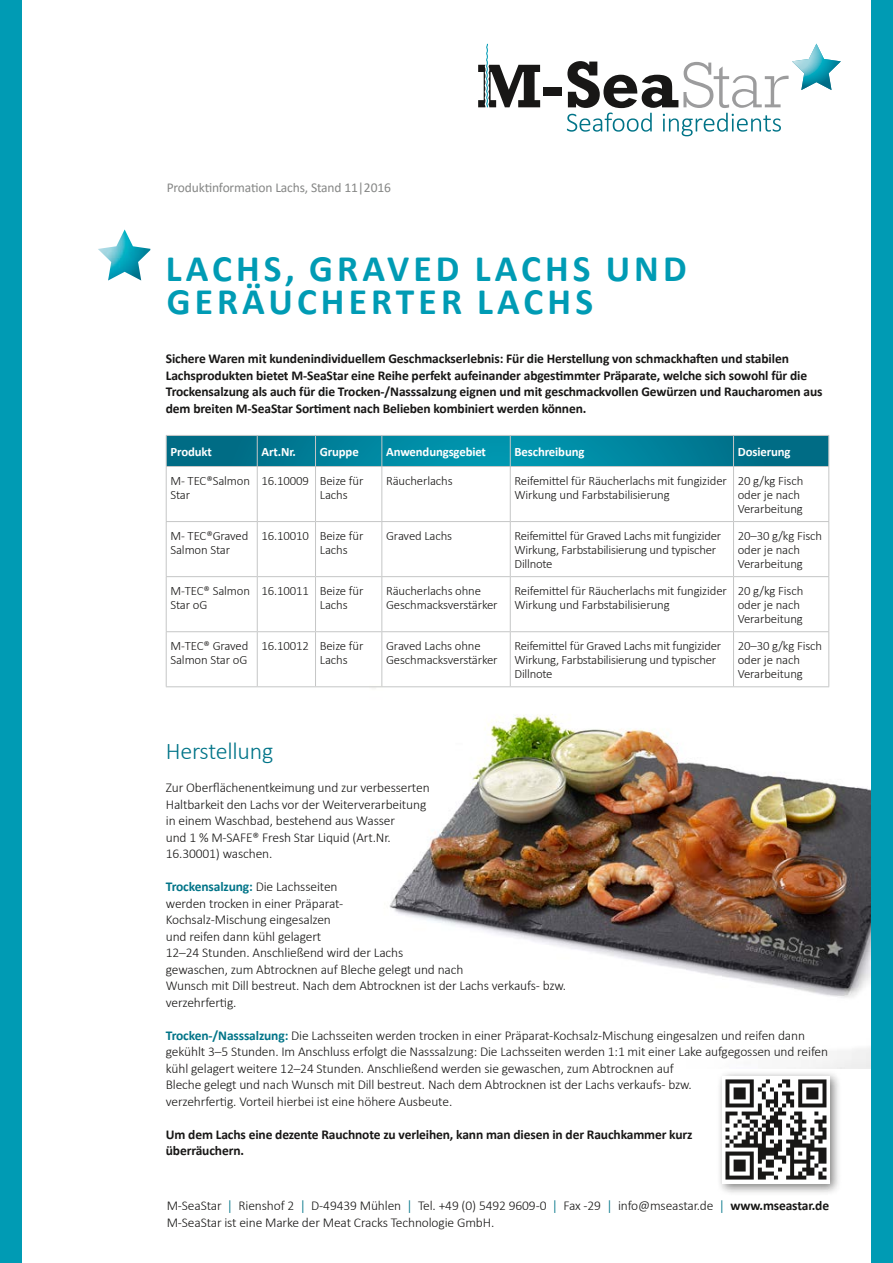
<style>
.page{position:relative;width:893px;height:1263px;background:#fff}
.page>*{position:absolute;margin:0;border:0;box-sizing:border-box;transform-origin:0 0}
.t1{font:700 37.5px/33px "Calibri";letter-spacing:.11em;color:#009bb4}
.t2{font:300 24px "Calibri";letter-spacing:-.01em;color:#007488}
.t3{font:300 13.5px/16.5px "Calibri";letter-spacing:-.01em;color:#181716}
.t4{font:700 13.5px/16.5px "Calibri";letter-spacing:-.01em;color:#181716}
.t5{font:13.5px "Calibri";letter-spacing:-.01em;color:#868786}
.t6{font:300 12.75px/14.2px "Calibri";letter-spacing:-.01em;color:#181716}
.t7{font:700 12.75px "Calibri";letter-spacing:-.01em;color:#fff}
.s1{font-weight:700;color:#007488}
.s2{font-family:"Arial Narrow";font-weight:400;color:#007488}
.s3{font-weight:700}
</style>
<div class="page">
<img style="left:370px;top:643px;width:502px;height:426px">
<img style="left:98px;top:229px;width:52px;height:51px">
<svg style="left:167px;top:436px;width:661px;height:30px;background:#007f99"></svg>
<hr style="left:166px;top:466px;width:91px;height:1px;background:#c5c6c6">
<hr style="left:166px;top:467px;width:1px;height:54px;background:#c5c6c6">
<hr style="left:257px;top:466px;width:58px;height:1px;background:#c5c6c6">
<hr style="left:257px;top:467px;width:1px;height:54px;background:#c5c6c6">
<hr style="left:315px;top:466px;width:67px;height:1px;background:#c5c6c6">
<hr style="left:315px;top:467px;width:1px;height:54px;background:#c5c6c6">
<hr style="left:382px;top:466px;width:128px;height:1px;background:#c5c6c6">
<hr style="left:381px;top:467px;width:1px;height:54px;background:#c5c6c6">
<hr style="left:510px;top:466px;width:223px;height:1px;background:#c5c6c6">
<hr style="left:510px;top:467px;width:1px;height:54px;background:#c5c6c6">
<hr style="left:733px;top:466px;width:96px;height:1px;background:#c5c6c6">
<hr style="left:733px;top:467px;width:1px;height:54px;background:#c5c6c6">
<hr style="left:828px;top:467px;width:1px;height:54px;background:#c5c6c6">
<hr style="left:166px;top:521px;width:91px;height:1px;background:#c5c6c6">
<hr style="left:166px;top:522px;width:1px;height:54px;background:#c5c6c6">
<hr style="left:257px;top:521px;width:58px;height:1px;background:#c5c6c6">
<hr style="left:257px;top:522px;width:1px;height:54px;background:#c5c6c6">
<hr style="left:315px;top:521px;width:67px;height:1px;background:#c5c6c6">
<hr style="left:315px;top:522px;width:1px;height:54px;background:#c5c6c6">
<hr style="left:382px;top:521px;width:128px;height:1px;background:#c5c6c6">
<hr style="left:381px;top:522px;width:1px;height:54px;background:#c5c6c6">
<hr style="left:510px;top:521px;width:223px;height:1px;background:#c5c6c6">
<hr style="left:510px;top:522px;width:1px;height:54px;background:#c5c6c6">
<hr style="left:733px;top:521px;width:96px;height:1px;background:#c5c6c6">
<hr style="left:733px;top:522px;width:1px;height:54px;background:#c5c6c6">
<hr style="left:828px;top:522px;width:1px;height:54px;background:#c5c6c6">
<hr style="left:166px;top:576px;width:91px;height:1px;background:#c5c6c6">
<hr style="left:166px;top:577px;width:1px;height:54px;background:#c5c6c6">
<hr style="left:257px;top:576px;width:58px;height:1px;background:#c5c6c6">
<hr style="left:257px;top:577px;width:1px;height:54px;background:#c5c6c6">
<hr style="left:315px;top:576px;width:67px;height:1px;background:#c5c6c6">
<hr style="left:315px;top:577px;width:1px;height:54px;background:#c5c6c6">
<hr style="left:382px;top:576px;width:128px;height:1px;background:#c5c6c6">
<hr style="left:381px;top:577px;width:1px;height:54px;background:#c5c6c6">
<hr style="left:510px;top:576px;width:223px;height:1px;background:#c5c6c6">
<hr style="left:510px;top:577px;width:1px;height:54px;background:#c5c6c6">
<hr style="left:733px;top:576px;width:96px;height:1px;background:#c5c6c6">
<hr style="left:733px;top:577px;width:1px;height:54px;background:#c5c6c6">
<hr style="left:828px;top:577px;width:1px;height:54px;background:#c5c6c6">
<hr style="left:166px;top:631px;width:91px;height:1px;background:#c5c6c6">
<hr style="left:166px;top:632px;width:1px;height:54px;background:#c5c6c6">
<hr style="left:257px;top:631px;width:58px;height:1px;background:#c5c6c6">
<hr style="left:257px;top:632px;width:1px;height:54px;background:#c5c6c6">
<hr style="left:315px;top:631px;width:67px;height:1px;background:#c5c6c6">
<hr style="left:315px;top:632px;width:1px;height:54px;background:#c5c6c6">
<hr style="left:382px;top:631px;width:128px;height:1px;background:#c5c6c6">
<hr style="left:381px;top:632px;width:1px;height:54px;background:#c5c6c6">
<hr style="left:510px;top:631px;width:223px;height:1px;background:#c5c6c6">
<hr style="left:510px;top:632px;width:1px;height:54px;background:#c5c6c6">
<hr style="left:733px;top:631px;width:96px;height:1px;background:#c5c6c6">
<hr style="left:733px;top:632px;width:1px;height:54px;background:#c5c6c6">
<hr style="left:828px;top:632px;width:1px;height:54px;background:#c5c6c6">
<hr style="left:166px;top:686px;width:91px;height:1px;background:#c5c6c6">
<hr style="left:257px;top:686px;width:58px;height:1px;background:#c5c6c6">
<hr style="left:315px;top:686px;width:67px;height:1px;background:#c5c6c6">
<hr style="left:382px;top:686px;width:128px;height:1px;background:#c5c6c6">
<hr style="left:510px;top:686px;width:223px;height:1px;background:#c5c6c6">
<hr style="left:733px;top:686px;width:96px;height:1px;background:#c5c6c6">
<hr style="left:166px;top:435px;width:91px;height:1px;background:#c5c6c6">
<hr style="left:166px;top:436px;width:1px;height:30px;background:#c5c6c6">
<hr style="left:257px;top:435px;width:58px;height:1px;background:#c5c6c6">
<hr style="left:257px;top:436px;width:1px;height:30px;background:#c5c6c6">
<hr style="left:315px;top:435px;width:67px;height:1px;background:#c5c6c6">
<hr style="left:315px;top:436px;width:1px;height:30px;background:#c5c6c6">
<hr style="left:382px;top:435px;width:128px;height:1px;background:#c5c6c6">
<hr style="left:381px;top:436px;width:1px;height:30px;background:#c5c6c6">
<hr style="left:510px;top:435px;width:223px;height:1px;background:#c5c6c6">
<hr style="left:510px;top:436px;width:1px;height:30px;background:#c5c6c6">
<hr style="left:733px;top:435px;width:96px;height:1px;background:#c5c6c6">
<hr style="left:733px;top:436px;width:1px;height:30px;background:#c5c6c6">
<hr style="left:828px;top:436px;width:1px;height:30px;background:#c5c6c6">
<div style="left:872px;top:0;width:21px;height:1263px;background:#009bb4"></div>
<div style="left:0;top:0;width:21px;height:1263px;background:#009bb4"></div>
<div style="left:543px;top:87px;width:19px;height:9px;background:#181716"></div>
<svg style="left:567px;top:44px;width:274px;height:92px"></svg>
<svg style="left:478px;top:44px;width:62px;height:63px"></svg>
<div style="left:716px;top:1070px;width:126px;height:125px;background:#181716;opacity:.55"></div>
<img style="left:722px;top:1076px;width:108px;height:107px">
<p class="t5" style="left:167px;top:178px;width:226px">Produktinformation Lachs, Stand 11|2016</p>
<h1 class="t1" style="left:166px;top:250px;width:522px">LACHS, GRAVED LACHS UND<br>GERÄUCHERTER LACHS</h1>
<p class="t4" style="left:166px;top:350px;width:658px">Sichere Waren mit kundenindividuellem Geschmackserlebnis: Für die Herstellung von schmackhaften und stabilen Lachsprodukten bietet M-SeaStar eine Reihe perfekt aufeinander abgestimmter Präparate, welche sich sowohl für die Trockensalzung als auch für die Trocken-/Nasssalzung eignen und mit geschmackvollen Gewürzen und Raucharomen aus dem breiten M-SeaStar Sortiment nach Belieben kombiniert werden können.</p>
<p class="t7" style="left:170px;top:442px;width:43px">Produkt</p>
<p class="t7" style="left:262px;top:442px;width:36px">Art.Nr.</p>
<p class="t7" style="left:320px;top:442px;width:40px">Gruppe</p>
<p class="t7" style="left:386px;top:442px;width:101px">Anwendungsgebiet</p>
<p class="t7" style="left:514px;top:442px;width:71px">Beschreibung</p>
<p class="t7" style="left:738px;top:442px;width:54px">Dosierung</p>
<p class="t6" style="left:170px;top:473px;width:81px">M- TEC®Salmon<br>Star</p>
<p class="t6" style="left:320px;top:473px;width:45px;text-indent:-58px">16.10009 Beize für<br>Lachs</p>
<p class="t6" style="left:386px;top:473px;width:68px">Räucherlachs</p>
<p class="t6" style="left:514px;top:473px;width:214px">Reifemittel für Räucherlachs mit fungizider<br>Wirkung und Farbstabilisierung</p>
<p class="t6" style="left:738px;top:473px;width:67px">20 g/kg Fisch oder je nach<br>Verarbeitung</p>
<p class="t6" style="left:170px;top:528px;width:79px">M- TEC®Graved<br>Salmon Star</p>
<p class="t6" style="left:320px;top:528px;width:45px;text-indent:-58px">16.10010 Beize für<br>Lachs</p>
<p class="t6" style="left:386px;top:528px;width:68px">Graved Lachs</p>
<p class="t6" style="left:514px;top:528px;width:208px">Reifemittel für Graved Lachs mit fungizider<br>Wirkung, Farbstabilisierung und typischer<br>Dillnote</p>
<p class="t6" style="left:738px;top:528px;width:86px">20–30 g/kg Fisch oder je nach<br>Verarbeitung</p>
<p class="t6" style="left:170px;top:583px;width:81px">M-TEC® Salmon<br>Star oG</p>
<p class="t6" style="left:320px;top:583px;width:45px;text-indent:-58px">16.10011 Beize für<br>Lachs</p>
<p class="t6" style="left:386px;top:583px;width:113px">Räucherlachs ohne<br>Geschmacksverstärker</p>
<p class="t6" style="left:514px;top:583px;width:214px">Reifemittel für Räucherlachs mit fungizider<br>Wirkung und Farbstabilisierung</p>
<p class="t6" style="left:738px;top:583px;width:67px">20 g/kg Fisch oder je nach<br>Verarbeitung</p>
<p class="t6" style="left:170px;top:638px;width:79px">M-TEC® Graved<br>Salmon Star oG</p>
<p class="t6" style="left:320px;top:638px;width:45px;text-indent:-58px">16.10012 Beize für<br>Lachs</p>
<p class="t6" style="left:386px;top:638px;width:113px">Graved Lachs ohne<br>Geschmacksverstärker</p>
<p class="t6" style="left:514px;top:638px;width:208px">Reifemittel für Graved Lachs mit fungizider<br>Wirkung, Farbstabilisierung und typischer<br>Dillnote</p>
<p class="t6" style="left:738px;top:638px;width:86px">20–30 g/kg Fisch oder je nach<br>Verarbeitung</p>
<h2 class="t2" style="left:166px;top:736px;width:109px">Herstellung</h2>
<p class="t3" style="left:166px;top:779px;width:265px">Zur Oberflächenentkeimung und zur verbesserten Haltbarkeit den Lachs vor der Weiterverarbeitung in einem Waschbad, bestehend aus Wasser<br>und 1 % M-SAFE® Fresh Star Liquid (Art.Nr.<br>16.30001) waschen.</p>
<p class="t3" style="left:166px;top:878px;width:402px"><span class="s1">Trockensalzung:</span> Die Lachsseiten<br>werden trocken in einer Präparat-<br>Kochsalz-Mischung eingesalzen<br>und reifen dann kühl gelagert<br>12–24 Stunden. Anschließend wird der Lachs<br>gewaschen, zum Abtrocknen auf Bleche gelegt und nach<br>Wunsch mit Dill bestreut. Nach dem Abtrocknen ist der Lachs verkaufs- bzw. verzehrfertig.</p>
<p class="t3" style="left:166px;top:1027px;width:664px"><span class="s1">Trocken-/Nasssalzung:</span> Die Lachsseiten werden trocken in einer Präparat-Kochsalz-Mischung eingesalzen und reifen dann gekühlt 3–5 Stunden. Im Anschluss erfolgt die Nasssalzung: Die Lachsseiten werden 1:1 mit einer Lake aufgegossen und reifen kühl gelagert weitere 12–24 Stunden. Anschließend werden sie gewaschen, zum Abtrocknen auf<br>Bleche gelegt und nach Wunsch mit Dill bestreut. Nach dem Abtrocknen ist der Lachs verkaufs- bzw.<br>verzehrfertig. Vorteil hierbei ist eine höhere Ausbeute.</p>
<p class="t4" style="left:166px;top:1125px;width:528px">Um dem Lachs eine dezente Rauchnote zu verleihen, kann man diesen in der Rauchkammer kurz überräuchern.</p>
<p class="t3" style="left:167px;top:1197px;width:664px">M-SeaStar <span class="s2">|</span> Rienshof 2 <span class="s2">|</span> D-49439 Mühlen <span class="s2">|</span> Tel. +49 (0) 5492 9609-0 <span class="s2">|</span> Fax -29 <span class="s2">|</span> info@mseastar.de <span class="s2">|</span> <span class="s3">www.mseastar.de<br></span>M-SeaStar ist eine Marke der Meat Cracks Technologie GmbH.</p>
</div>
